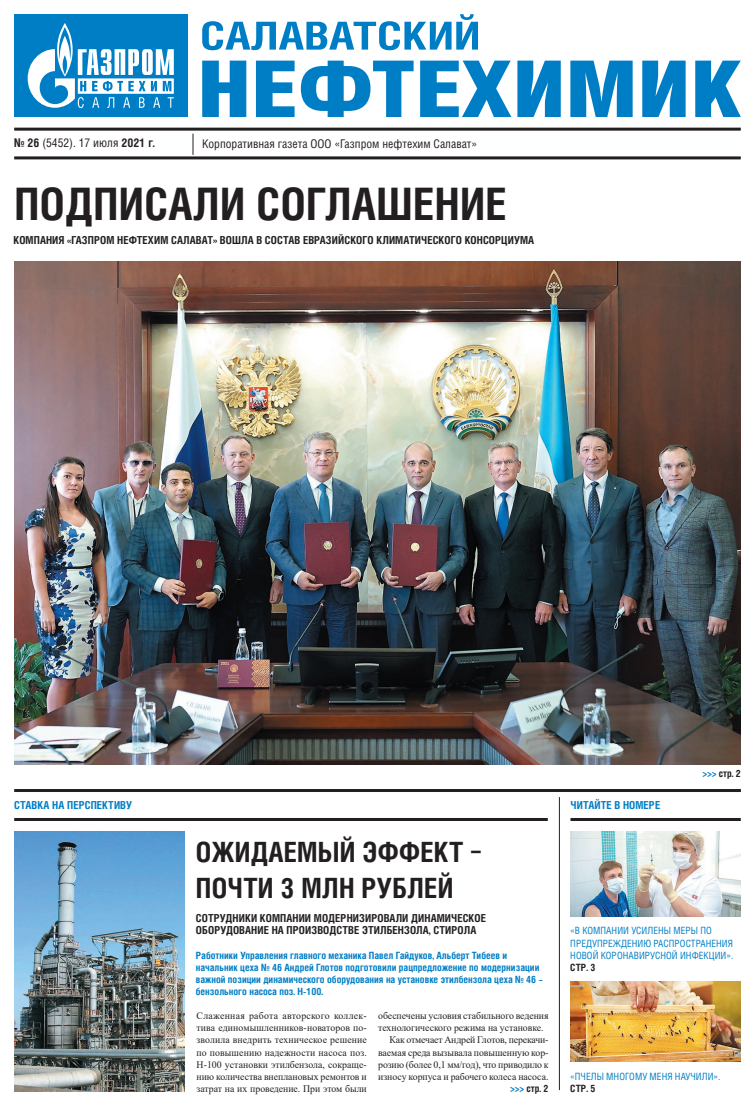
<style>
.page{position:relative;width:755px;height:1106px;background:#fff}
.page>*{position:absolute;margin:0;border:0;box-sizing:border-box;transform-origin:0 0}
.t1{font:700 44.8px "Helios Cond";letter-spacing:.01em;color:#231f20}
.t2{font:700 27.9px/36.3px "Helios Cond";letter-spacing:.01em;color:#231f20}
.t3{font:12px "Helios Cond";color:#231f20}
.t4{font:700 11px/12.1px "Helios Cond";letter-spacing:.01em;color:#231f20}
.t5{font:700 11px "Helios Cond";letter-spacing:.01em;color:#007ec5}
.t6{font:10px/12.1px "Times New Roman";letter-spacing:-.005em;color:#231f20;text-align:justify}
.t7{font:700 10px/12.1px "Helios Cond";color:#007ec5}
.t8{font:10px/12.1px "Helios Cond";letter-spacing:.005em;color:#007ec5}
.t9{font:700 10px "Helios Cond";letter-spacing:.005em;color:#231f20}
.s1{font-weight:700}
.s2{color:#007ec5}
</style>
<div class="page">
<hr style="left:14px;top:128px;width:726px;height:3px;background:#231f20">
<svg style="left:193px;top:134px;width:1px;height:21px"></svg>
<div style="left:14px;top:14px;width:173px;height:103px;background:#007ec5"></div>
<svg style="left:28px;top:23px;width:146px;height:85px"></svg>
<svg style="left:202px;top:14px;width:275px;height:36px"></svg>
<svg style="left:202px;top:61px;width:44px;height:56px"></svg>
<svg style="left:256px;top:61px;width:38px;height:56px"></svg>
<svg style="left:300px;top:61px;width:113px;height:56px"></svg>
<svg style="left:420px;top:61px;width:91px;height:56px"></svg>
<svg style="left:517px;top:61px;width:43px;height:56px;background:#2892ce"></svg>
<svg style="left:570px;top:61px;width:62px;height:56px"></svg>
<svg style="left:642px;top:61px;width:43px;height:56px;background:#2791cd"></svg>
<svg style="left:695px;top:61px;width:45px;height:56px"></svg>
<hr style="left:14px;top:156px;width:726px;height:3px;background:#231f20">
<img style="left:14px;top:261px;width:726px;height:504px">
<hr style="left:570px;top:818px;width:170px;height:3px;background:#231f20">
<img style="left:570px;top:831px;width:170px;height:85px">
<img style="left:570px;top:981px;width:170px;height:80px">
<hr style="left:558px;top:797px;width:1px;height:293px;background:#231f20">
<img style="left:14px;top:831px;width:170px;height:260px">
<hr style="left:14px;top:789px;width:726px;height:3px;background:#231f20">
<hr style="left:14px;top:818px;width:533px;height:3px;background:#231f20">
<p class="t3" style="left:14px;top:136px;width:142px"><span class="s1">№ 26</span> (5452). 17 июля <span class="s1">2021 г.</span></p>
<p class="t3" style="left:202px;top:136px;width:276px">Корпоративная газета ООО «Газпром нефтехим Салават»</p>
<h1 class="t1" style="left:14px;top:173px;width:493px">ПОДПИСАЛИ СОГЛАШЕНИЕ</h1>
<p class="t4" style="left:14px;top:234px;width:522px">КОМПАНИЯ «ГАЗПРОМ НЕФТЕХИМ САЛАВАТ» ВОШЛА В СОСТАВ ЕВРАЗИЙСКОГО КЛИМАТИЧЕСКОГО КОНСОРЦИУМА</p>
<p class="t5" style="left:14px;top:797px;width:119px">СТАВКА НА ПЕРСПЕКТИВУ</p>
<h2 class="t2" style="left:196px;top:833px;width:287px">ОЖИДАЕМЫЙ ЭФФЕКТ –<br>ПОЧТИ 3 МЛН РУБЛЕЙ</h2>
<p class="t4" style="left:196px;top:912px;width:291px">СОТРУДНИКИ КОМПАНИИ МОДЕРНИЗИРОВАЛИ ДИНАМИЧЕСКОЕ<br>ОБОРУДОВАНИЕ НА ПРОИЗВОДСТВЕ ЭТИЛБЕНЗОЛА, СТИРОЛА</p>
<p class="t7" style="left:196px;top:949px;width:348px">Работники Управления главного механика Павел Гайдуков, Альберт Тибеев и начальник цеха № 46 Андрей Глотов подготовили рацпредложение по модернизации важной позиции динамического оборудования на установке этилбензола цеха № 46 – бензольного насоса поз. Н-100.</p>
<p class="t6" style="left:196px;top:1009px;width:172px">Слаженная работа авторского коллек&shy;тива единомышленников-новаторов по&shy;зволила внедрить техническое решение по повышению надежности насоса поз.<br>Н-100 установки этилбензола, сокраще&shy;нию количества внеплановых ремонтов и затрат на их проведение. При этом были</p>
<p class="t6" style="left:378px;top:1009px;width:172px">обеспечены условия стабильного ведения</p>
<p class="t6" style="left:378px;top:1021px;width:167px">технологического режима на установке.</p>
<p class="t6" style="left:389px;top:1033px;width:160px">Как отмечает Андрей Глотов, перекачи-</p>
<p class="t6" style="left:378px;top:1045px;width:172px">ваемая среда вызывала повышенную кор-</p>
<p class="t6" style="left:378px;top:1057px;width:172px">розию (более 0,1 мм/год), что приводило к</p>
<p class="t6" style="left:378px;top:1070px;width:172px">износу корпуса и рабочего колеса насоса.</p>
<p class="t9" style="left:510px;top:1081px;width:40px"><span class="s2">&gt;&gt;&gt;</span> стр. 2</p>
<p class="t5" style="left:570px;top:797px;width:91px">ЧИТАЙТЕ В НОМЕРЕ</p>
<p class="t9" style="left:702px;top:766px;width:40px"><span class="s2">&gt;&gt;&gt;</span> стр. 2</p>
<p class="t8" style="left:569px;top:924px;width:164px">«В КОМПАНИИ УСИЛЕНЫ МЕРЫ ПО<br>ПРЕДУПРЕЖДЕНИЮ РАСПРОСТРАНЕНИЯ<br>НОВОЙ КОРОНАВИРУСНОЙ ИНФЕКЦИИ».</p>
<p class="t9" style="left:570px;top:960px;width:27px">СТР. 3</p>
<p class="t8" style="left:569px;top:1070px;width:152px">«ПЧЕЛЫ МНОГОМУ МЕНЯ НАУЧИЛИ».</p>
<p class="t9" style="left:570px;top:1081px;width:27px">СТР. 5</p>
</div>
